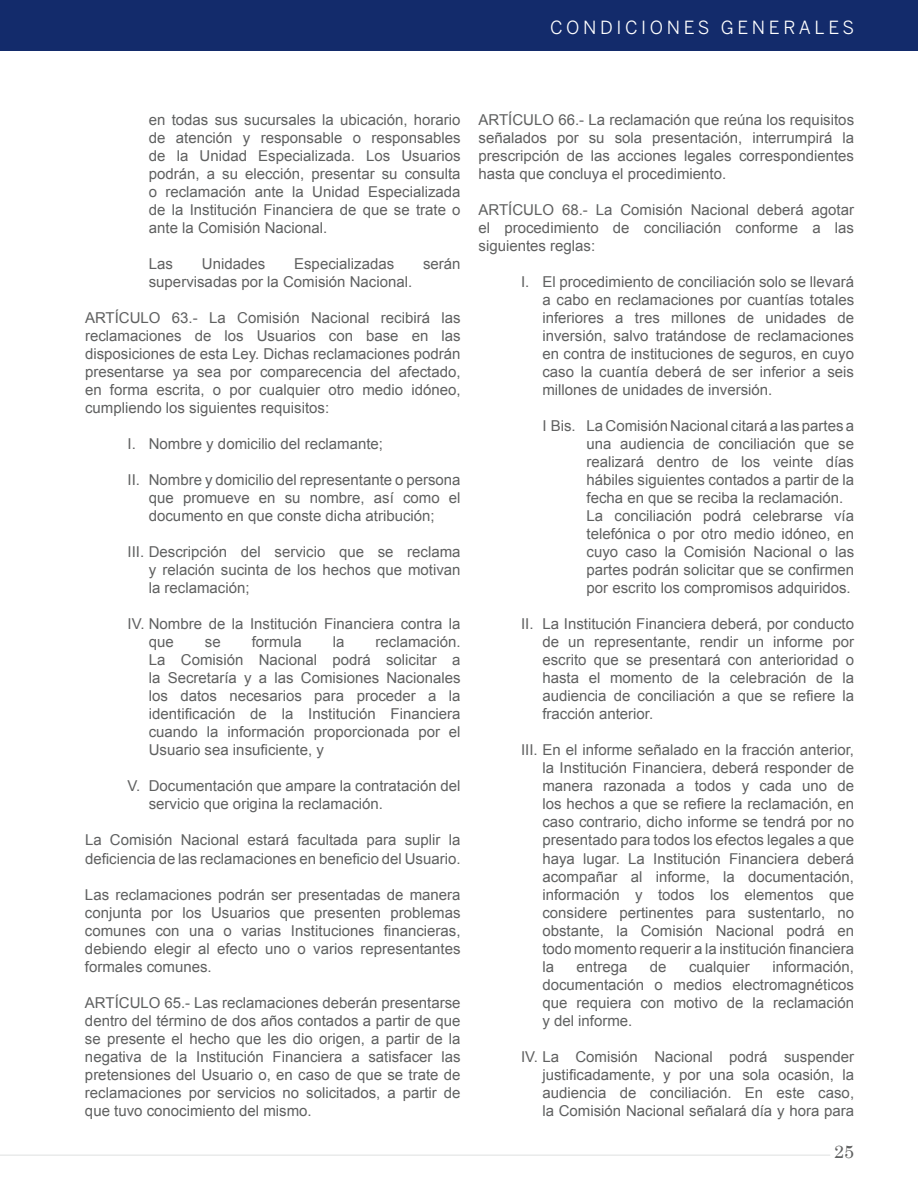
<style>
.page{position:relative;width:918px;height:1191px;background:#fff}
.page>*{position:absolute;margin:0;border:0;box-sizing:border-box;transform-origin:0 0}
.t1{font:18px "Benton Sans";letter-spacing:.2em;color:#fff}
.t2{font:18px "Century Schoolbook";color:#5f6060}
.t3{font:15px/18px "Arial";color:#5f6060;text-align:justify}
</style>
<div class="page">
<hr style="left:0;top:1154px;width:830px;height:2px;background:#e9eaea">
<div style="left:0;top:0;width:918px;height:51px;background:#132b6b"></div>
<p class="t1" style="left:550px;top:17px;width:306px">CONDICIONES GENERALES</p>
<p class="t3" style="left:149px;top:111px;width:313px">en todas sus sucursales la ubicación, horario de atención y responsable o responsables de la Unidad Especializada. Los Usuarios podrán, a su elección, presentar su consulta o reclamación ante la Unidad Especializada de la Institución Financiera de que se trate o ante la Comisión Nacional.</p>
<p class="t3" style="left:149px;top:255px;width:26px">Las</p>
<p class="t3" style="left:202px;top:255px;width:65px">Unidades</p>
<p class="t3" style="left:294px;top:255px;width:102px">Especializadas</p>
<p class="t3" style="left:423px;top:255px;width:39px">serán</p>
<p class="t3" style="left:149px;top:273px;width:265px">supervisadas por la Comisión Nacional.</p>
<p class="t3" style="left:85px;top:309px;width:377px">ARTÍCULO 63.- La Comisión Nacional recibirá las reclamaciones de los Usuarios con base en las disposiciones de esta Ley. Dichas reclamaciones podrán presentarse ya sea por comparecencia del afectado, en forma escrita, o por cualquier otro medio idóneo, cumpliendo los siguientes requisitos:</p>
<p class="t3" style="left:128px;top:435px;width:257px">I. Nombre y domicilio del reclamante;</p>
<p class="t3" style="left:149px;top:471px;width:313px;text-indent:-21px">II. Nombre y domicilio del representante o persona que promueve en su nombre, así como el documento en que conste dicha atribución;</p>
<p class="t3" style="left:149px;top:543px;width:313px;text-indent:-21px">III. Descripción del servicio que se reclama y relación sucinta de los hechos que motivan la reclamación;</p>
<p class="t3" style="left:149px;top:615px;width:313px;text-indent:-21px">IV. Nombre de la Institución Financiera contra la que</p>
<p class="t3" style="left:205px;top:633px;width:17px">se</p>
<p class="t3" style="left:252px;top:633px;width:52px">formula</p>
<p class="t3" style="left:333px;top:633px;width:13px">la</p>
<p class="t3" style="left:149px;top:633px;width:313px;text-indent:227px">reclamación.<br>La Comisión Nacional podrá solicitar a la Secretaría y a las Comisiones Nacionales los datos necesarios para proceder a la identificación de la Institución Financiera cuando la información proporcionada por el Usuario sea insuficiente, y</p>
<p class="t3" style="left:149px;top:777px;width:313px;text-indent:-21px">V. Documentación que ampare la contratación del servicio que origina la reclamación.</p>
<p class="t3" style="left:85px;top:831px;width:377px">La Comisión Nacional estará facultada para suplir la deficiencia de las reclamaciones en beneficio del Usuario.</p>
<p class="t3" style="left:85px;top:885px;width:377px">Las reclamaciones podrán ser presentadas de manera conjunta por los Usuarios que presenten problemas comunes con una o varias Instituciones financieras, debiendo elegir al efecto uno o varios representantes formales comunes.</p>
<p class="t3" style="left:85px;top:993px;width:377px">ARTÍCULO 65.- Las reclamaciones deberán presentarse dentro del término de dos años contados a partir de que se presente el hecho que les dio origen, a partir de la negativa de la Institución Financiera a satisfacer las pretensiones del Usuario o, en caso de que se trate de reclamaciones por servicios no solicitados, a partir de que tuvo conocimiento del mismo.</p>
<p class="t3" style="left:479px;top:111px;width:377px">ARTÍCULO 66.- La reclamación que reúna los requisitos señalados por su sola presentación, interrumpirá la prescripción de las acciones legales correspondientes hasta que concluya el procedimiento.</p>
<p class="t3" style="left:479px;top:201px;width:377px">ARTÍCULO 68.- La Comisión Nacional deberá agotar el procedimiento de conciliación conforme a las siguientes reglas:</p>
<p class="t3" style="left:542px;top:273px;width:313px;text-indent:-21px">I. El procedimiento de conciliación solo se llevará a cabo en reclamaciones por cuantías totales inferiores a tres millones de unidades de inversión, salvo tratándose de reclamaciones en contra de instituciones de seguros, en cuyo caso la cuantía deberá de ser inferior a seis millones de unidades de inversión.</p>
<p class="t3" style="left:587px;top:417px;width:269px;text-align:left;text-indent:-44px">I Bis. La Comisión Nacional citará a las partes a una audiencia de conciliación que se realizará dentro de los veinte días hábiles siguientes contados a partir de la fecha en que se reciba la reclamación.<br>La conciliación podrá celebrarse vía telefónica o por otro medio idóneo, en cuyo caso la Comisión Nacional o las partes podrán solicitar que se confirmen por escrito los compromisos adquiridos.</p>
<p class="t3" style="left:542px;top:615px;width:313px;text-indent:-21px">II. La Institución Financiera deberá, por conducto de un representante, rendir un informe por escrito que se presentará con anterioridad o hasta el momento de la celebración de la audiencia de conciliación a que se refiere la fracción anterior.</p>
<p class="t3" style="left:542px;top:741px;width:313px;text-indent:-21px">III. En el informe señalado en la fracción anterior, la Institución Financiera, deberá responder de manera razonada a todos y cada uno de los hechos a que se refiere la reclamación, en caso contrario, dicho informe se tendrá por no presentado para todos los efectos legales a que haya lugar. La Institución Financiera deberá acompañar al informe, la documentación, información y todos los elementos que considere pertinentes para sustentarlo, no obstante, la Comisión Nacional podrá en todo momento requerir a la institución financiera la</p>
<p class="t3" style="left:542px;top:957px;width:313px;text-indent:230px">información, documentación o medios electromagnéticos que requiera con motivo de la reclamación y del informe.</p>
<p class="t3" style="left:542px;top:1047px;width:313px;text-indent:-21px">IV. La Comisión Nacional podrá suspender justificadamente, y por una sola ocasión, la audiencia de conciliación. En este caso, la Comisión Nacional señalará día y hora para</p>
<p class="t3" style="left:577px;top:957px;width:52px">entrega</p>
<p class="t3" style="left:650px;top:957px;width:18px">de</p>
<p class="t3" style="left:689px;top:957px;width:62px">cualquier</p>
<p class="t2" style="left:834px;top:1140px;width:22px">25</p>
</div>
